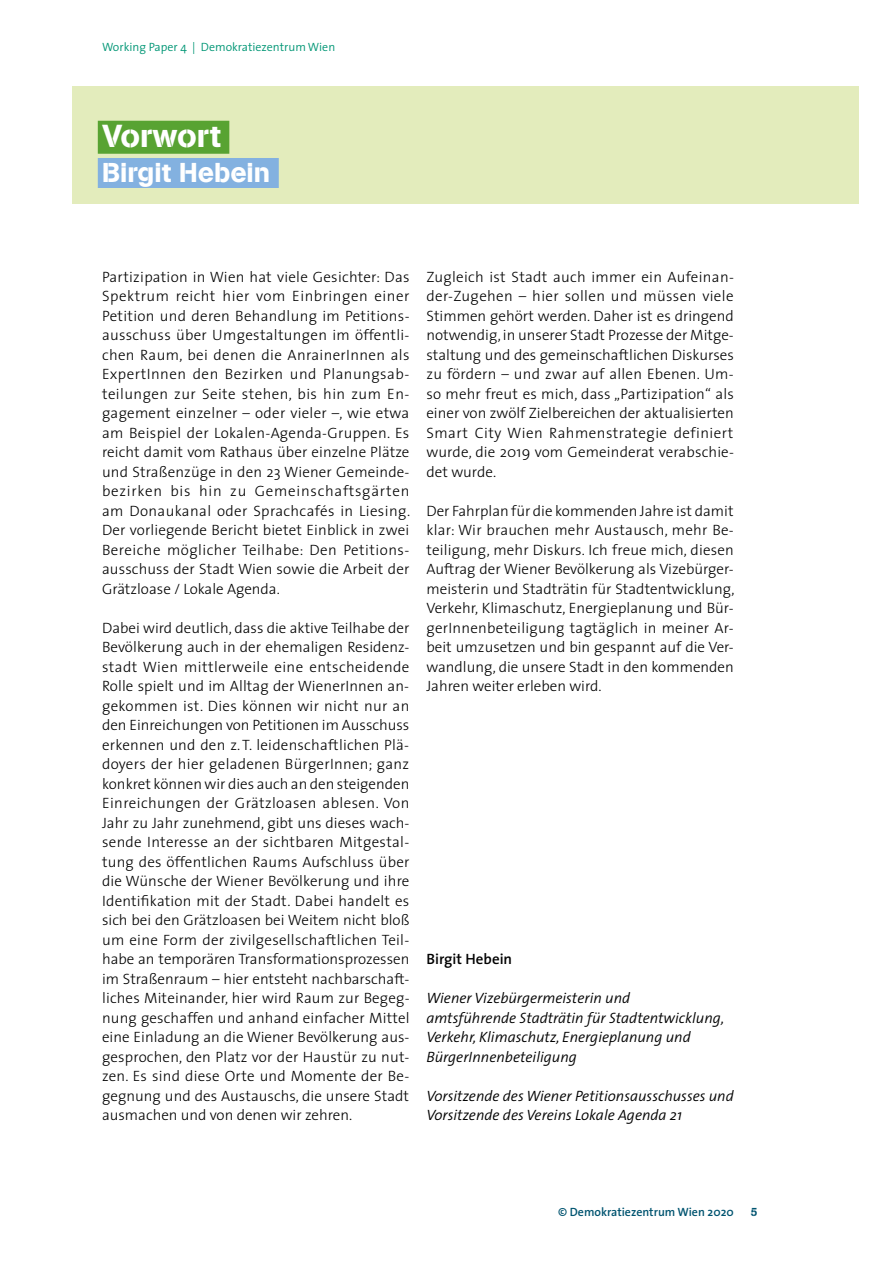
<style>
.page{position:relative;width:893px;height:1263px;background:#fff}
.page>*{position:absolute;margin:0;border:0;box-sizing:border-box;transform-origin:0 0}
.t1{font:31.5px "AG Book Stencil";color:#fff}
.t2{font:27px "AG Book Stencil";color:#fff}
.t3{font:300 15px/19.5px "The Sans";letter-spacing:.015em;color:#000;text-align:justify}
.t4{font:italic 300 15px/19.5px "The Sans";color:#000}
.t5{font:600 15px "The Sans";color:#000}
.t6{font:300 12px "The Sans";color:#009675}
.t7{font:600 12px "The Sans";color:#005470}
.t8{font:11.7px "AG Book Stencil";color:#005470}
</style>
<div class="page">
<div style="left:72px;top:87px;width:787px;height:117px;background:#e3ecbc"></div>
<div style="left:98px;top:121px;width:131px;height:33px;background:#58a332"></div>
<div style="left:98px;top:158px;width:181px;height:30px;background:#83b1e0"></div>
<p class="t6" style="left:102px;top:37px;width:235px">Working Paper 4 | Demokratiezentrum Wien</p>
<h1 class="t1" style="left:102px;top:117px;width:120px">Vorwort</h1>
<h2 class="t2" style="left:102px;top:156px;width:170px">Birgit Hebein</h2>
<p class="t3" style="left:102px;top:266px;width:310px;text-align:left">Partizipation in Wien hat viele Gesichter: Das Spektrum reicht hier vom Einbringen einer Petition und deren Behandlung im Petitions&shy;ausschuss über Umgestaltungen im öffentli&shy;chen Raum, bei denen die AnrainerInnen als ExpertInnen den Bezirken und Planungsab&shy;teilungen zur Seite stehen, bis hin zum En&shy;gagement einzelner – oder vieler –, wie etwa am Beispiel der Lokalen-Agenda-Gruppen. Es reicht damit vom Rathaus über einzelne Plätze und Straßenzüge in den 23 Wiener Gemeinde&shy;bezirken bis hin zu Gemeinschaftsgärten am Donaukanal oder Sprachcafés in Liesing.<br>Der vorliegende Bericht bietet Einblick in zwei Bereiche möglicher Teilhabe: Den Petitions&shy;ausschuss der Stadt Wien sowie die Arbeit der Grätzloase / Lokale Agenda.</p>
<p class="t3" style="left:102px;top:617px;width:309px">Dabei wird deutlich, dass die aktive Teilhabe der Bevölkerung auch in der ehemaligen Residenz&shy;stadt Wien mittlerweile eine entscheidende Rolle spielt und im Alltag der WienerInnen an&shy;gekommen ist. Dies können wir nicht nur an den Einreichungen von Petitionen im Ausschuss erkennen und den z.T. leidenschaftlichen Plä&shy;doyers der hier geladenen BürgerInnen; ganz konkret können wir dies auch an den steigenden Einreichungen der Grätzloasen ablesen. Von Jahr zu Jahr zunehmend, gibt uns dieses wach&shy;sende Interesse an der sichtbaren Mitgestal&shy;tung des öffentlichen Raums Aufschluss über die Wünsche der Wiener Bevölkerung und ihre Identifikation mit der Stadt. Dabei handelt es sich bei den Grätzloasen bei Weitem nicht bloß um eine Form der zivilgesellschaftlichen Teil&shy;habe an temporären Transformationsprozessen im Straßenraum – hier entsteht nachbarschaft&shy;liches Miteinander, hier wird Raum zur Begeg&shy;nung geschaffen und anhand einfacher Mittel eine Einladung an die Wiener Bevölkerung aus&shy;gesprochen, den Platz vor der Haustür zu nut&shy;zen. Es sind diese Orte und Momente der Be&shy;gegnung und des Austauschs, die unsere Stadt ausmachen und von denen wir zehren.</p>
<p class="t3" style="left:426px;top:266px;width:309px">Zugleich ist Stadt auch immer ein Aufeinan&shy;der-Zugehen – hier sollen und müssen viele Stimmen gehört werden. Daher ist es dringend notwendig, in unserer Stadt Prozesse der Mitge&shy;staltung und des gemeinschaftlichen Diskurses zu fördern – und zwar auf allen Ebenen. Um&shy;so mehr freut es mich, dass „Partizipation“ als einer von zwölf Zielbereichen der aktualisierten Smart City Wien Rahmenstrategie definiert wurde, die 2019 vom Gemeinderat verabschie&shy;det wurde.</p>
<p class="t3" style="left:426px;top:500px;width:310px">Der Fahrplan für die kommenden Jahre ist damit klar: Wir brauchen mehr Austausch, mehr Be&shy;teiligung, mehr Diskurs. Ich freue mich, diesen Auftrag der Wiener Bevölkerung als Vizebürger&shy;meisterin und Stadträtin für Stadtentwicklung, Verkehr, Klimaschutz, Energieplanung und Bür&shy;gerInnenbeteiligung tagtäglich in meiner Ar&shy;beit umzusetzen und bin gespannt auf die Ver&shy;wandlung, die unsere Stadt in den kommenden Jahren weiter erleben wird.</p>
<p class="t5" style="left:426px;top:946px;width:87px">Birgit Hebein</p>
<p class="t4" style="left:426px;top:988px;width:300px">Wiener Vizebürgermeisterin und<br>amtsführende Stadträtin für Stadtentwicklung, Verkehr, Klimaschutz, Energieplanung und BürgerInnenbeteiligung</p>
<p class="t4" style="left:426px;top:1085px;width:309px">Vorsitzende des Wiener Petitionsausschusses und<br>Vorsitzende des Vereins Lokale Agenda 21</p>
<p class="t7" style="left:558px;top:1202px;width:177px">© Demokratiezentrum Wien 2020</p>
<p class="t8" style="left:751px;top:1205px;width:8px">5</p>
</div>
